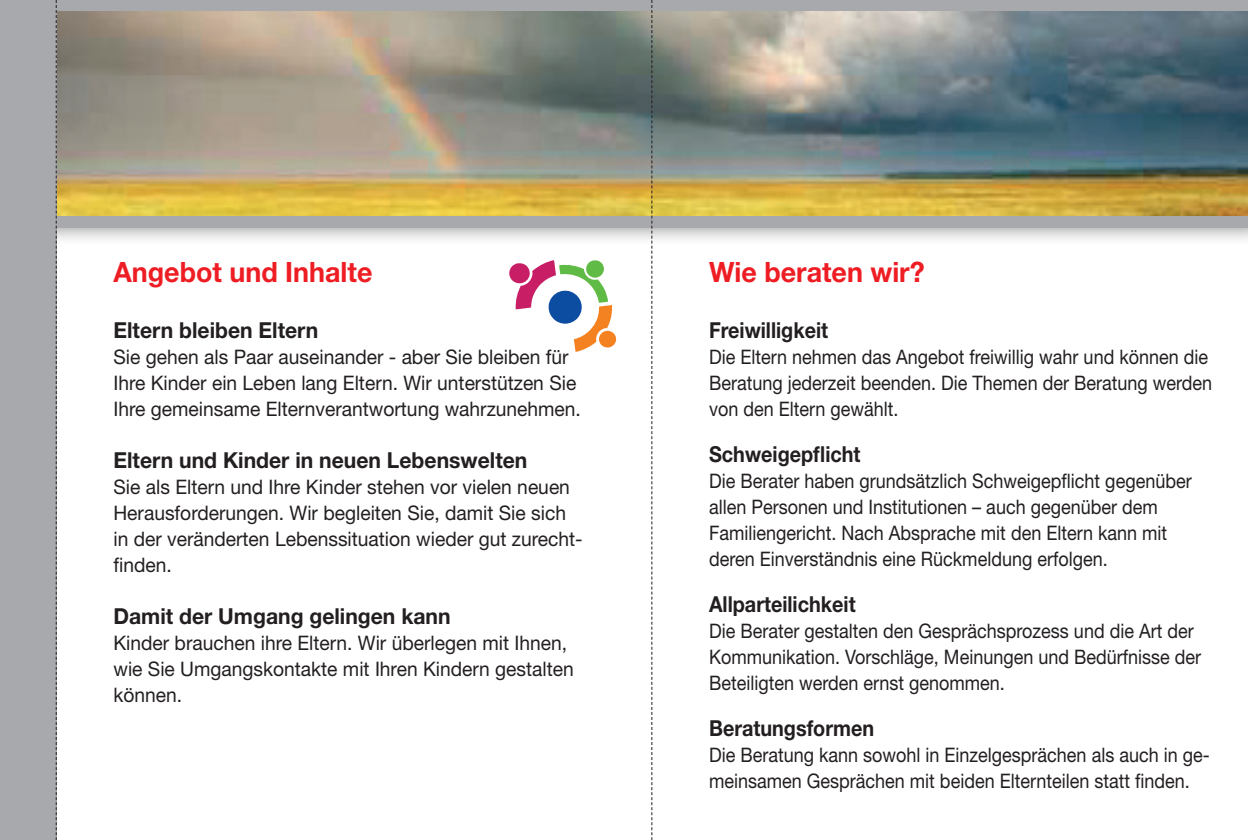
<style>
.page{position:relative;width:1248px;height:840px;background:#fff}
.page>*{position:absolute;margin:0;border:0;box-sizing:border-box;transform-origin:0 0}
.t1{font:700 28px "Helvetica Neue";color:#ee1d23;scale:.96 1}
.t2{font:700 22px "Helvetica Neue";color:#231f20;scale:.96 1}
.t3{font:700 22px "Helvetica Neue";color:#231f20;scale:.9 1}
.t4{font:20px/26px "Helvetica Neue";color:#231f20;scale:.9 1}
.t5{font:20px/26px "Helvetica Neue";color:#231f20;scale:.96 1}
</style>
<div class="page">
<svg style="left:509px;top:260px;width:107px;height:92px"></svg>
<div style="left:0;top:0;width:1247px;height:246px;background:#231f20;opacity:.6"></div>
<div style="left:0;top:0;width:1247px;height:227px;background:#a8a9ad"></div>
<img style="left:57px;top:11px;width:1190px;height:204px">
<svg style="left:651px;top:0;width:1px;height:839px"></svg>
<div style="left:0;top:0;width:57px;height:839px;background:#a8a9ad"></div>
<svg style="left:56px;top:0;width:1px;height:839px"></svg>
<h1 class="t1" style="left:113px;top:254px;width:271px">Angebot und Inhalte</h1>
<p class="t2" style="left:113px;top:316px;width:215px">Eltern bleiben Eltern</p>
<p class="t5" style="left:113px;top:343px;width:488px">Sie gehen als Paar auseinander - aber Sie bleiben für<br>Ihre Kinder ein Leben lang Eltern. Wir unterstützen Sie<br>Ihre gemeinsame Elternverantwortung wahrzunehmen.</p>
<p class="t2" style="left:113px;top:446px;width:433px">Eltern und Kinder in neuen Lebenswelten</p>
<p class="t5" style="left:113px;top:473px;width:490px">Sie als Eltern und Ihre Kinder stehen vor vielen neuen Herausforderungen. Wir begleiten Sie, damit Sie sich in der veränderten Lebenssituation wieder gut zurecht&shy;finden.</p>
<p class="t2" style="left:113px;top:602px;width:353px">Damit der Umgang gelingen kann</p>
<p class="t5" style="left:113px;top:629px;width:481px">Kinder brauchen ihre Eltern. Wir überlegen mit Ihnen, wie Sie Umgangskontakte mit Ihren Kindern gestalten können.</p>
<h1 class="t1" style="left:709px;top:254px;width:226px">Wie beraten wir?</h1>
<p class="t3" style="left:709px;top:316px;width:134px">Freiwilligkeit</p>
<p class="t4" style="left:709px;top:343px;width:560px">Die Eltern nehmen das Angebot freiwillig wahr und können die<br>Beratung jederzeit beenden. Die Themen der Beratung werden von den Eltern gewählt.</p>
<p class="t3" style="left:709px;top:440px;width:170px">Schweigepflicht</p>
<p class="t4" style="left:709px;top:467px;width:537px">Die Berater haben grundsätzlich Schweigepflicht gegenüber allen Personen und Institutionen – auch gegenüber dem Familiengericht. Nach Absprache mit den Eltern kann mit deren Einverständnis eine Rückmeldung erfolgen.</p>
<p class="t3" style="left:709px;top:590px;width:164px">Allparteilichkeit</p>
<p class="t4" style="left:709px;top:617px;width:548px">Die Berater gestalten den Gesprächsprozess und die Art der<br>Kommunikation. Vorschläge, Meinungen und Bedürfnisse der<br>Beteiligten werden ernst genommen.</p>
<p class="t3" style="left:709px;top:714px;width:185px">Beratungsformen</p>
<p class="t4" style="left:709px;top:741px;width:557px">Die Beratung kann sowohl in Einzelgesprächen als auch in ge&shy;meinsamen Gesprächen mit beiden Elternteilen statt finden.</p>
</div>
